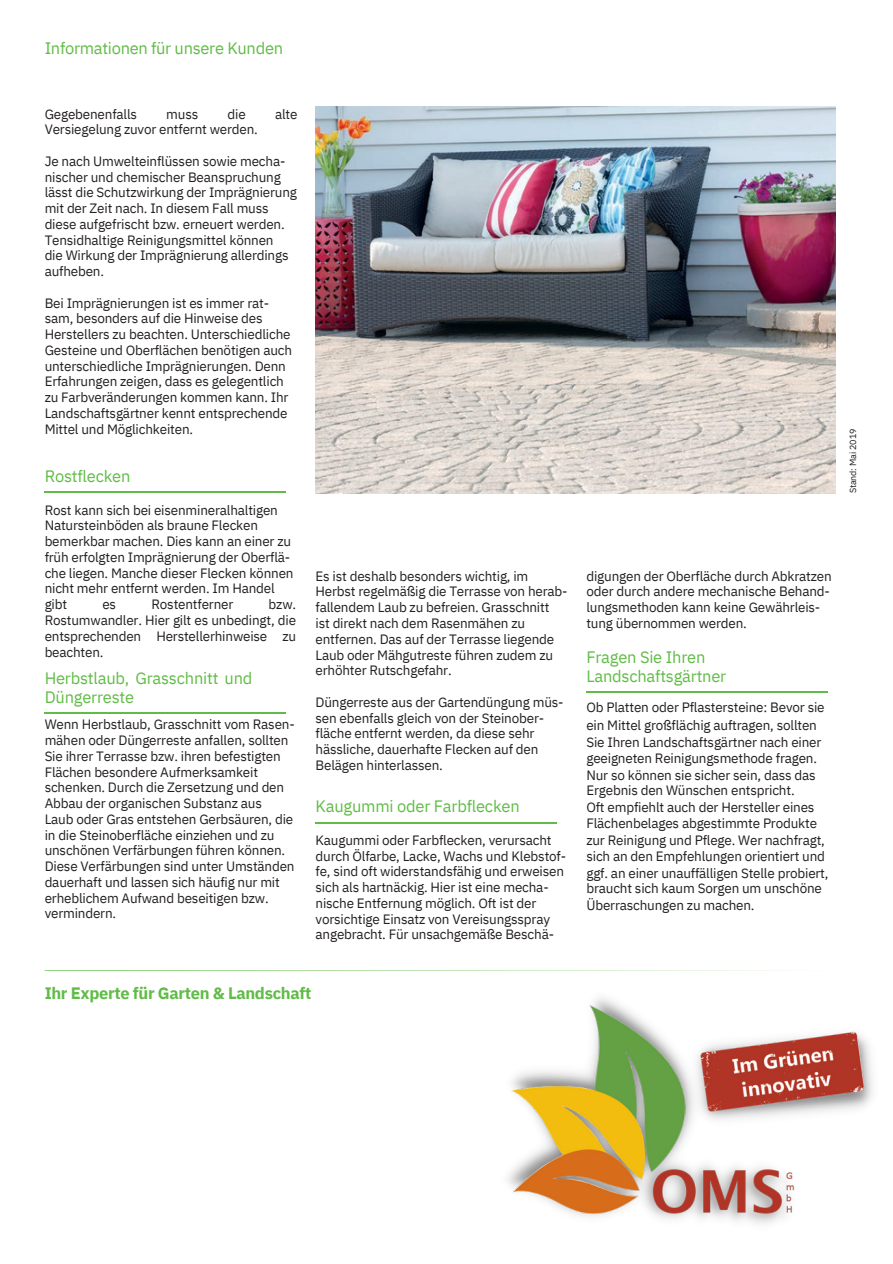
<style>
.page{position:relative;width:893px;height:1264px;background:#fff}
.page>*{position:absolute;margin:0;border:0;box-sizing:border-box;transform-origin:0 0}
.t1{font:16.5px/19.2px "IBM Plex Sans";letter-spacing:-.015em;color:#60bc46}
.t2{font:700 16.5px "IBM Plex Sans";letter-spacing:-.02em;color:#60bc46}
.t3{font:13.5px/15.8px "IBM Plex Sans";letter-spacing:-.015em;color:#231f20}
.t4{font:9px "IBM Plex Sans";letter-spacing:-.015em;color:#231f20}
</style>
<div class="page">
<img style="left:315px;top:106px;width:520px;height:387px">
<hr style="left:45px;top:492px;width:241px;height:1px;background:#60bc46">
<hr style="left:45px;top:712px;width:241px;height:2px;background:#60bc46">
<hr style="left:315px;top:822px;width:241px;height:1px;background:#60bc46">
<hr style="left:586px;top:691px;width:241px;height:2px;background:#60bc46">
<img style="left:508px;top:998px;width:365px;height:226px">
<p class="t1" style="left:45px;top:38px;width:240px">Informationen für unsere Kunden</p>
<p class="t3" style="left:45px;top:106px;width:94px">Gegebenenfalls</p>
<p class="t3" style="left:166px;top:106px;width:34px">muss</p>
<p class="t3" style="left:227px;top:106px;width:20px">die</p>
<p class="t3" style="left:275px;top:106px;width:24px">alte</p>
<p class="t3" style="left:45px;top:121px;width:215px">Versiegelung zuvor entfernt werden.</p>
<p class="t3" style="left:45px;top:153px;width:254px">Je nach Umwelteinflüssen sowie mecha&shy;nischer und chemischer Beanspruchung lässt die Schutzwirkung der Imprägnierung mit der Zeit nach. In diesem Fall muss</p>
<p class="t3" style="left:45px;top:216px;width:241px">diese aufgefrischt bzw. erneuert werden.<br>Tensidhaltige Reinigungsmittel können</p>
<p class="t3" style="left:45px;top:247px;width:245px">die Wirkung der Imprägnierung allerdings aufheben.</p>
<p class="t3" style="left:45px;top:295px;width:226px">Bei Imprägnierungen ist es immer rat-</p>
<p class="t3" style="left:45px;top:310px;width:249px">sam, besonders auf die Hinweise des Herstellers zu beachten. Unterschiedliche Gesteine und Oberflächen benötigen auch unterschiedliche Imprägnierungen. Denn Erfahrungen zeigen, dass es gelegentlich zu Farbveränderungen kommen kann. Ihr Landschaftsgärtner kennt entsprechende Mittel und Möglichkeiten.</p>
<p class="t1" style="left:45px;top:466px;width:87px">Rostflecken</p>
<p class="t3" style="left:45px;top:502px;width:250px">Rost kann sich bei eisenmineralhaltigen Natursteinböden als braune Flecken bemerkbar machen. Dies kann an einer zu früh erfolgten Imprägnierung der Oberflä&shy;che liegen. Manche dieser Flecken können nicht mehr entfernt werden. Im Handel</p>
<p class="t3" style="left:45px;top:596px;width:24px">gibt</p>
<p class="t3" style="left:102px;top:596px;width:15px">es</p>
<p class="t3" style="left:151px;top:596px;width:83px">Rostentferner</p>
<p class="t3" style="left:45px;top:596px;width:253px;text-align:justify;text-indent:224px">bzw.<br>Rostumwandler. Hier gilt es unbedingt, die entsprechenden Herstellerhinweise zu beachten.</p>
<p class="t1" style="left:45px;top:667px;width:209px">Herbstlaub, Grasschnitt und<br>Düngerreste</p>
<p class="t3" style="left:45px;top:716px;width:251px">Wenn Herbstlaub, Grasschnitt vom Rasen&shy;mähen oder Düngerreste anfallen, sollten Sie ihrer Terrasse bzw. ihren befestigten Flächen besondere Aufmerksamkeit schenken. Durch die Zersetzung und den Abbau der organischen Substanz aus</p>
<p class="t3" style="left:45px;top:811px;width:251px">Laub oder Gras entstehen Gerbsäuren, die in die Steinoberfläche einziehen und zu unschönen Verfärbungen führen können.<br>Diese Verfärbungen sind unter Umständen dauerhaft und lassen sich häufig nur mit erheblichem Aufwand beseitigen bzw. vermindern.</p>
<p class="t3" style="left:315px;top:568px;width:253px">Es ist deshalb besonders wichtig, im Herbst regelmäßig die Terrasse von herab&shy;fallendem Laub zu befreien. Grasschnitt<br>ist direkt nach dem Rasenmähen zu entfernen. Das auf der Terrasse liegende Laub oder Mähgutreste führen zudem zu erhöhter Rutschgefahr.</p>
<p class="t3" style="left:315px;top:694px;width:249px">Düngerreste aus der Gartendüngung müs&shy;sen ebenfalls gleich von der Steinober&shy;fläche entfernt werden, da diese sehr hässliche, dauerhafte Flecken auf den Belägen hinterlassen.</p>
<p class="t1" style="left:315px;top:796px;width:206px">Kaugummi oder Farbflecken</p>
<p class="t3" style="left:315px;top:832px;width:252px">Kaugummi oder Farbflecken, verursacht durch Ölfarbe, Lacke, Wachs und Klebstof&shy;fe, sind oft widerstandsfähig und erweisen sich als hartnäckig. Hier ist eine mecha&shy;nische Entfernung möglich. Oft ist der vorsichtige Einsatz von Vereisungsspray angebracht. Für unsachgemäße Beschä-</p>
<p class="t2" style="left:45px;top:982px;width:268px">Ihr Experte für Garten &amp; Landschaft</p>
<p class="t4" style="left:846px;top:493px;width:66px;rotate:-90deg">Stand: Mai 2019</p>
<p class="t3" style="left:586px;top:568px;width:247px">digungen der Oberfläche durch Abkratzen oder durch andere mechanische Behand&shy;lungsmethoden kann keine Gewährleis&shy;tung übernommen werden.</p>
<p class="t1" style="left:586px;top:646px;width:141px">Fragen Sie Ihren<br>Landschaftsgärtner</p>
<p class="t3" style="left:586px;top:699px;width:240px">Ob Platten oder Pflastersteine: Bevor sie</p>
<p class="t3" style="left:586px;top:717px;width:232px">ein Mittel großflächig auftragen, sollten</p>
<p class="t3" style="left:586px;top:734px;width:236px">Sie Ihren Landschaftsgärtner nach einer</p>
<p class="t3" style="left:586px;top:749px;width:232px">geeigneten Reinigungsmethode fragen.</p>
<p class="t3" style="left:586px;top:766px;width:231px">Nur so können sie sicher sein, dass das</p>
<p class="t3" style="left:586px;top:782px;width:210px">Ergebnis den Wünschen entspricht.</p>
<p class="t3" style="left:586px;top:799px;width:230px">Oft empfiehlt auch der Hersteller eines</p>
<p class="t3" style="left:586px;top:815px;width:232px">Flächenbelages abgestimmte Produkte</p>
<p class="t3" style="left:586px;top:832px;width:240px">zur Reinigung und Pflege. Wer nachfragt,</p>
<p class="t3" style="left:586px;top:847px;width:240px">sich an den Empfehlungen orientiert und</p>
<p class="t3" style="left:586px;top:864px;width:243px">ggf. an einer unauffälligen Stelle probiert,</p>
<p class="t3" style="left:586px;top:880px;width:237px">braucht sich kaum Sorgen um unschöne</p>
<p class="t3" style="left:586px;top:897px;width:170px">Überraschungen zu machen.</p>
</div>
